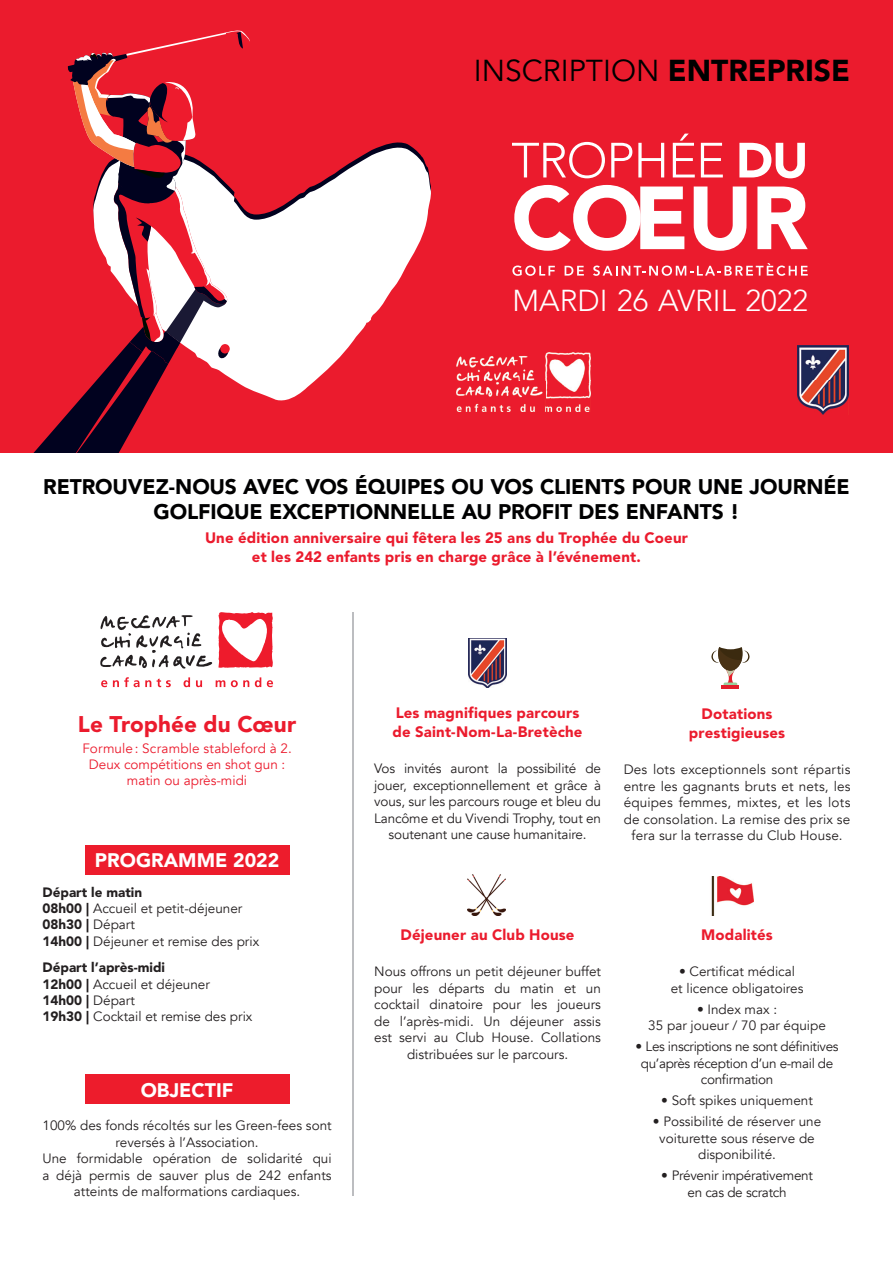
<style>
.page{position:relative;width:893px;height:1263px;background:#fff}
.page>*{position:absolute;margin:0;border:0;box-sizing:border-box;transform-origin:0 0}
.t1{font:30px "Avenir LT Std";color:#000}
.t2{font:300 30px "Avenir LT Std";color:#fff}
.t3{font:900 22.5px "Avenir";color:#eb1b2d}
.t4{font:900 21px/25.2px "Avenir";letter-spacing:-.005em;color:#000001;text-align:center}
.t5{font:900 19.5px "Avenir";color:#fff}
.t6{font:900 15px/19.5px "Avenir";letter-spacing:.01em;color:#eb1b2d;text-align:center}
.t7{font:13.5px/16.5px "Avenir";color:#231f20;text-align:center}
.t8{font:13.5px/16.5px "Avenir";letter-spacing:-.025em;color:#231f20;text-align:center}
.t9{font:13.5px/16.2px "Avenir";color:#eb1b2d;text-align:center}
.t10{font:13.5px/16.5px "Avenir";letter-spacing:-.02em;color:#231f20;text-align:center}
.s1{font-family:"Avenir";font-weight:900}
.s2{font-weight:900}
</style>
<div class="page">
<img style="left:468px;top:875px;width:37px;height:40px">
<img style="left:711px;top:876px;width:42px;height:39px">
<hr style="left:722px;top:685px;width:17px;height:3px;background:#e31e2b">
<svg style="left:711px;top:647px;width:39px;height:38px"></svg>
<div style="left:0;top:0;width:893px;height:453px;background:#eb1b2d"></div>
<svg style="left:250px;top:145px;width:181px;height:256px;fill:#fff"></svg>
<svg style="left:33px;top:30px;width:217px;height:423px"></svg>
<svg style="left:512px;top:142px;width:93px;height:36px"></svg>
<svg style="left:611px;top:143px;width:21px;height:34px"></svg>
<svg style="left:638px;top:143px;width:26px;height:34px"></svg>
<svg style="left:673px;top:134px;width:22px;height:43px"></svg>
<svg style="left:701px;top:143px;width:22px;height:34px"></svg>
<svg style="left:739px;top:143px;width:66px;height:35px"></svg>
<svg style="left:514px;top:185px;width:170px;height:66px"></svg>
<svg style="left:694px;top:187px;width:52px;height:64px"></svg>
<svg style="left:757px;top:187px;width:51px;height:62px"></svg>
<svg style="left:512px;top:265px;width:43px;height:11px"></svg>
<svg style="left:565px;top:266px;width:19px;height:10px"></svg>
<svg style="left:593px;top:263px;width:215px;height:13px"></svg>
<img style="left:457px;top:352px;width:133px;height:59px">
<img style="left:797px;top:346px;width:51px;height:68px">
<svg style="left:100px;top:615px;width:112px;height:54px"></svg>
<svg style="left:101px;top:680px;width:6px;height:7px"></svg>
<svg style="left:113px;top:677px;width:38px;height:10px"></svg>
<svg style="left:157px;top:678px;width:14px;height:9px"></svg>
<svg style="left:184px;top:677px;width:6px;height:10px"></svg>
<svg style="left:196px;top:680px;width:6px;height:7px"></svg>
<svg style="left:216px;top:680px;width:9px;height:7px"></svg>
<svg style="left:231px;top:680px;width:18px;height:7px"></svg>
<svg style="left:255px;top:677px;width:6px;height:10px"></svg>
<svg style="left:267px;top:680px;width:6px;height:7px"></svg>
<svg style="left:218px;top:612px;width:55px;height:56px"></svg>
<img style="left:469px;top:639px;width:38px;height:48px">
<div style="left:85px;top:845px;width:204px;height:30px;background:#ed1c2c"></div>
<div style="left:85px;top:1074px;width:204px;height:30px;background:#ed1c2c"></div>
<hr style="left:352px;top:612px;width:2px;height:584px;background:#bcbdc0">
<h1 class="t1" style="left:474px;top:53px;width:378px">INSCRIPTION <span class="s1">ENTREPRISE</span></h1>
<h1 class="t2" style="left:512px;top:283px;width:297px">MARDI 26 AVRIL 2022</h1>
<h3 class="t4" style="left:43px;top:475px;width:808px">RETROUVEZ-NOUS AVEC VOS ÉQUIPES OU VOS CLIENTS POUR UNE JOURNÉE<br>GOLFIQUE EXCEPTIONNELLE AU PROFIT DES ENFANTS !</h3>
<p class="t6" style="left:205px;top:528px;width:484px">Une édition anniversaire qui fêtera les 25 ans du Trophée du Coeur et les 242 enfants pris en charge grâce à l’événement.</p>
<h2 class="t3" style="left:78px;top:708px;width:220px">Le Trophée du Cœur</h2>
<p class="t6" style="left:393px;top:704px;width:191px;text-align:left">Les magnifiques parcours de Saint-Nom-La-Bretèche</p>
<p class="t7" style="left:374px;top:761px;width:228px">Vos invités auront la possibilité de jouer, exceptionnellement et grâce à vous, sur les parcours rouge et bleu du Lancôme et du Vivendi Trophy, tout en soutenant une cause humanitaire.</p>
<p class="t9" style="left:82px;top:740px;width:211px">Formule : Scramble stableford à 2.<br>Deux compétitions en shot gun : matin ou après-midi</p>
<h3 class="t5" style="left:95px;top:846px;width:186px">PROGRAMME 2022</h3>
<p class="t7" style="left:43px;top:884px;width:218px;text-align:left"><span class="s2">Départ le matin<br>08h00 |</span> Accueil et petit-déjeuner<br><span class="s2">08h30 |</span> Départ<br><span class="s2">14h00 |</span> Déjeuner et remise des prix</p>
<p class="t7" style="left:43px;top:960px;width:211px;text-align:left"><span class="s2">Départ l’après-midi<br>12h00 |</span> Accueil et déjeuner<br><span class="s2">14h00 |</span> Départ<br><span class="s2">19h30 |</span> Cocktail et remise des prix</p>
<h3 class="t5" style="left:141px;top:1075px;width:94px">OBJECTIF</h3>
<p class="t7" style="left:43px;top:1117px;width:291px">100% des fonds récoltés sur les Green-fees sont reversés à l’Association.<br>Une formidable opération de solidarité qui a déjà permis de sauver plus de 242 enfants atteints de malformations cardiaques.</p>
<p class="t6" style="left:401px;top:926px;width:175px">Déjeuner au Club House</p>
<p class="t7" style="left:374px;top:963px;width:228px">Nous offrons un petit déjeuner buffet pour les départs du matin et un cocktail dinatoire pour les joueurs de l’après-midi. Un déjeuner assis est servi au Club House. Collations distribuées sur le parcours.</p>
<p class="t6" style="left:689px;top:704px;width:98px">Dotations prestigieuses</p>
<p class="t7" style="left:624px;top:761px;width:228px">Des lots exceptionnels sont répartis entre les gagnants bruts et nets, les équipes femmes, mixtes, et les lots de consolation. La remise des prix se fera sur la terrasse du Club House.</p>
<p class="t6" style="left:701px;top:926px;width:73px">Modalités</p>
<p class="t7" style="left:671px;top:963px;width:134px">• Certificat médical<br>et licence obligatoires</p>
<p class="t7" style="left:648px;top:1001px;width:179px">• Index max :<br>35 par joueur / 70 par équipe</p>
<p class="t8" style="left:635px;top:1038px;width:205px">• Les inscriptions ne sont définitives qu’après réception d’un e-mail de confirmation</p>
<p class="t7" style="left:661px;top:1092px;width:153px">• Soft spikes uniquement</p>
<p class="t7" style="left:653px;top:1113px;width:170px">• Possibilité de réserver une voiturette sous réserve de disponibilité.</p>
<p class="t10" style="left:661px;top:1167px;width:153px">• Prévenir impérativement en cas de scratch</p>
</div>
